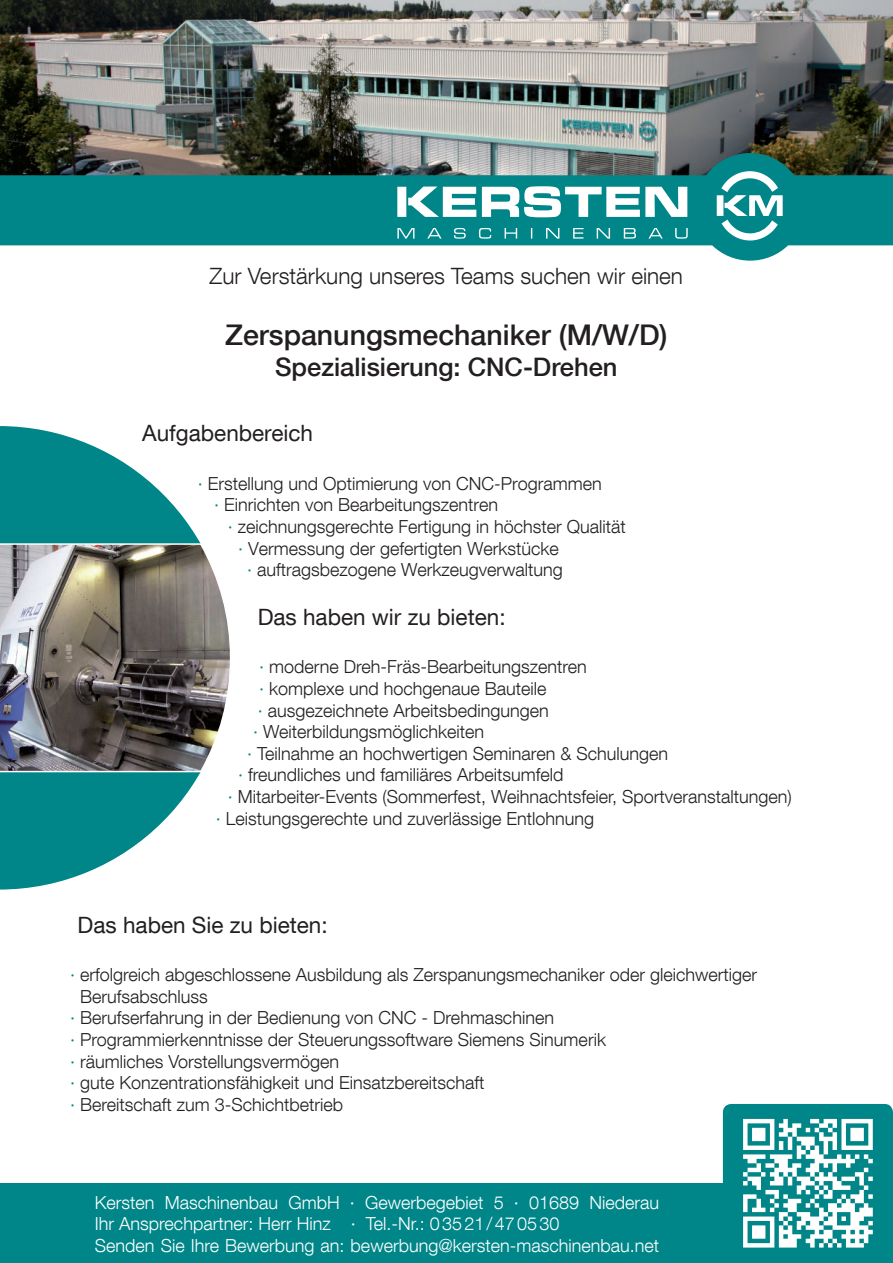
<style>
.page{position:relative;width:893px;height:1263px;background:#fff}
.page>*{position:absolute;margin:0;border:0;box-sizing:border-box;transform-origin:0 0}
.t1{font:500 28.5px "Helvetica Neue LT Com";color:#231f20}
.t2{font:500 25.5px "Helvetica Neue LT Com";color:#231f20}
.t3{font:22.5px "Helvetica Neue LT Com";color:#231f20}
.t4{font:300 22.5px "Helvetica Neue LT Com";color:#231f20}
.t5{font:300 18px/21.6px "Helvetica Neue LT Com";color:#231f20}
.t6{font:300 18px/21.6px "Helvetica Neue LT Com";color:#fff}
.s1{color:#008688}
</style>
<div class="page">
<div style="left:0;top:1183px;width:893px;height:80px;background:#008688"></div>
<svg style="left:0;top:426px;width:200px;height:463px;fill:#008688"></svg>
<div style="left:723px;top:1104px;width:170px;height:158px;background:#008688;border-radius:9px"></div>
<svg style="left:743px;top:1119px;width:130px;height:128px"></svg>
<img style="left:0;top:0;width:893px;height:153px">
<svg style="left:0;top:153px;width:893px;height:108px;fill:#008688"></svg>
<svg style="left:397px;top:186px;width:290px;height:31px"></svg>
<svg style="left:397px;top:228px;width:291px;height:11px;background:#2b9a9c"></svg>
<svg style="left:717px;top:171px;width:66px;height:70px"></svg>
<img style="left:0;top:542px;width:230px;height:231px">
<p class="t4" style="left:210px;top:268px;width:475px">Zur Verstärkung unseres Teams suchen wir einen</p>
<h1 class="t1" style="left:225px;top:324px;width:444px">Zerspanungsmechaniker (M/W/D)</h1>
<h2 class="t2" style="left:275px;top:357px;width:344px">Spezialisierung: CNC-Drehen</h2>
<p class="t3" style="left:142px;top:425px;width:172px">Aufgabenbereich</p>
<p class="t5" style="left:214px;top:474px;width:389px;text-indent:-17px"><span class="s1">·</span> Erstellung und Optimierung von CNC-Programmen <span class="s1">·</span> Einrichten von Bearbeitungszentren</p>
<p class="t5" style="left:228px;top:517px;width:400px"><span class="s1">·</span> zeichnungsgerechte Fertigung in höchster Qualität</p>
<p class="t5" style="left:238px;top:539px;width:322px"><span class="s1">·</span> Vermessung der gefertigten Werkstücke</p>
<p class="t5" style="left:247px;top:561px;width:317px"><span class="s1">·</span> auftragsbezogene Werkzeugverwaltung</p>
<p class="t3" style="left:258px;top:608px;width:249px">Das haben wir zu bieten:</p>
<p class="t5" style="left:259px;top:658px;width:329px"><span class="s1">·</span> moderne Dreh-Fräs-Bearbeitungszentren</p>
<p class="t5" style="left:259px;top:679px;width:289px"><span class="s1">·</span> komplexe und hochgenaue Bauteile</p>
<p class="t5" style="left:258px;top:701px;width:293px"><span class="s1">·</span> ausgezeichnete Arbeitsbedingungen</p>
<p class="t5" style="left:253px;top:723px;width:233px"><span class="s1">·</span> Weiterbildungsmöglichkeiten</p>
<p class="t5" style="left:247px;top:744px;width:422px"><span class="s1">·</span> Teilnahme an hochwertigen Seminaren &amp; Schulungen</p>
<p class="t5" style="left:238px;top:766px;width:327px"><span class="s1">·</span> freundliches und familiäres Arbeitsumfeld</p>
<p class="t5" style="left:228px;top:787px;width:566px"><span class="s1">·</span> Mitarbeiter-Events (Sommerfest, Weihnachtsfeier, Sportveranstaltungen)</p>
<p class="t5" style="left:216px;top:809px;width:380px"><span class="s1">·</span> Leistungsgerechte und zuverlässige Entlohnung</p>
<p class="t3" style="left:78px;top:916px;width:252px">Das haben Sie zu bieten:</p>
<p class="t5" style="left:70px;top:966px;width:688px"><span class="s1">·</span> erfolgreich abgeschlossene Ausbildung als Zerspanungsmechaniker oder gleichwertiger</p>
<p class="t5" style="left:80px;top:987px;width:129px">Berufsabschluss</p>
<p class="t5" style="left:70px;top:1009px;width:485px"><span class="s1">·</span> Berufserfahrung in der Bedienung von CNC - Drehmaschinen</p>
<p class="t5" style="left:70px;top:1030px;width:537px"><span class="s1">·</span> Programmierkenntnisse der Steuerungssoftware Siemens Sinumerik</p>
<p class="t5" style="left:70px;top:1052px;width:271px"><span class="s1">·</span> räumliches Vorstellungsvermögen</p>
<p class="t5" style="left:70px;top:1074px;width:416px"><span class="s1">·</span> gute Konzentrationsfähigkeit und Einsatzbereitschaft</p>
<p class="t5" style="left:70px;top:1095px;width:275px"><span class="s1">·</span> Bereitschaft zum 3-Schichtbetrieb</p>
<p class="t6" style="left:95px;top:1193px;width:566px">Kersten Maschinenbau GmbH · Gewerbegebiet 5 · 01689 Niederau<br>Ihr Ansprechpartner: Herr Hinz · Tel.-Nr.: 0 35 21 / 47 05 30<br>Senden Sie Ihre Bewerbung an: bewerbung@kersten-maschinenbau.net</p>
</div>
